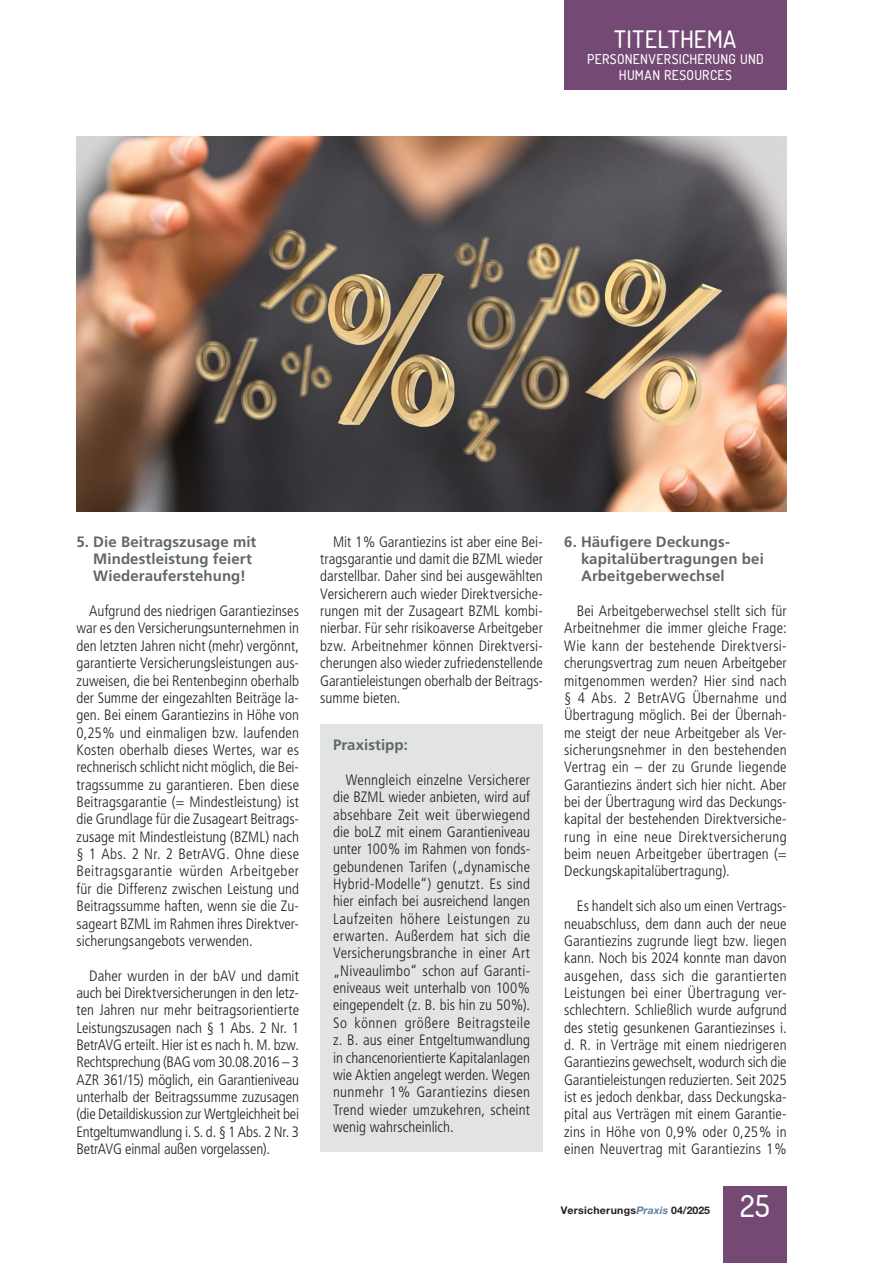
<style>
.page{position:relative;width:893px;height:1263px;background:#fff}
.page>*{position:absolute;margin:0;border:0;box-sizing:border-box;transform-origin:0 0}
.t1{font:500 30px "Dosis";color:#fff}
.t2{font:500 24px "Dosis";letter-spacing:.02em;color:#fff}
.t3{font:300 condensed 15px/17.4px "Frutiger LT Std";color:#231f20;text-align:justify}
.t4{font:700 15px/17.4px "Frutiger LT Std";letter-spacing:.005em;color:#606865}
.t5{font:500 13.5px/16.2px "Dosis";letter-spacing:.025em;color:#fff;text-align:center}
.t6{font:700 10.5px "Helvetica Neue LT Std";letter-spacing:.025em;color:#231f20}
.s1{font-style:italic;color:#5980a1}
</style>
<div class="page">
<div style="left:723px;top:1186px;width:64px;height:77px;background:#744974"></div>
<div style="left:564px;top:0;width:223px;height:89px;background:#744974"></div>
<div style="left:320px;top:724px;width:223px;height:427px;background:#e2e4e4"></div>
<img style="left:77px;top:136px;width:710px;height:375px">
<h2 class="t2" style="left:614px;top:23px;width:124px">TITELTHEMA</h2>
<p class="t5" style="left:587px;top:51px;width:178px">PERSONENVERSICHERUNG UND<br>HUMAN RESOURCES</p>
<p class="t4" style="left:93px;top:533px;width:165px;text-indent:-17px">5. Die Beitragszusage mit<br>Mindestleistung feiert<br>Wiederauferstehung!</p>
<p class="t3" style="left:77px;top:602px;width:224px;text-indent:13px">Aufgrund des niedrigen Garantiezinses war es den Versicherungsunternehmen in den letzten Jahren nicht (mehr) vergönnt, garantierte Versicherungsleistungen aus&shy;zuweisen, die bei Rentenbeginn oberhalb der Summe der eingezahlten Beiträge la&shy;gen. Bei einem Garantiezins in Höhe von 0,25% und einmaligen bzw. laufenden Kosten oberhalb dieses Wertes, war es rechnerisch schlicht nicht möglich, die Bei&shy;tragssumme zu garantieren. Eben diese Beitragsgarantie (= Mindestleistung) ist die Grundlage für die Zusageart Beitrags&shy;zusage mit Mindestleistung (BZML) nach § 1 Abs. 2 Nr. 2 BetrAVG. Ohne diese Beitragsgarantie würden Arbeitgeber für die Differenz zwischen Leistung und Beitragssumme haften, wenn sie die Zu&shy;sageart BZML im Rahmen ihres Direktver&shy;sicherungsangebots verwenden.</p>
<p class="t3" style="left:77px;top:967px;width:224px;text-indent:13px">Daher wurden in der bAV und damit auch bei Direktversicherungen in den letz&shy;ten Jahren nur mehr beitragsorientierte Leistungszusagen nach § 1 Abs. 2 Nr. 1<br>BetrAVG erteilt. Hier ist es nach h. M. bzw.<br>Rechtsprechung (BAG vom 30.08.2016 – 3<br>AZR 361/15) möglich, ein Garantieniveau unterhalb der Beitragssumme zuzusagen (die Detaildiskussion zur Wertgleichheit bei Entgeltumwandlung i. S. d. § 1 Abs. 2 Nr. 3<br>BetrAVG einmal außen vorgelassen).</p>
<p class="t3" style="left:320px;top:533px;width:224px;text-indent:13px">Mit 1% Garantiezins ist aber eine Bei&shy;tragsgarantie und damit die BZML wieder darstellbar. Daher sind bei ausgewählten Versicherern auch wieder Direktversiche&shy;rungen mit der Zusageart BZML kombi&shy;nierbar. Für sehr risikoaverse Arbeitgeber bzw. Arbeitnehmer können Direktversi&shy;cherungen also wieder zufriedenstellende Garantieleistungen oberhalb der Beitrags&shy;summe bieten.</p>
<p class="t4" style="left:333px;top:736px;width:76px">Praxistipp:</p>
<p class="t3" style="left:333px;top:771px;width:199px;text-indent:13px">Wenngleich einzelne Versicherer die BZML wieder anbieten, wird auf absehbare Zeit weit überwiegend die boLZ mit einem Garantieniveau unter 100% im Rahmen von fonds&shy;gebundenen Tarifen („dynamische Hybrid-Modelle“) genutzt. Es sind hier einfach bei ausreichend langen Laufzeiten höhere Leistungen zu erwarten. Außerdem hat sich die Versicherungsbranche in einer Art „Niveaulimbo“ schon auf Garanti&shy;eniveaus weit unterhalb von 100% eingependelt (z. B. bis hin zu 50%).<br>So können größere Beitragsteile z. B. aus einer Entgeltumwandlung in chancenorientierte Kapitalanlagen wie Aktien angelegt werden. Wegen nunmehr 1% Garantiezins diesen Trend wieder umzukehren, scheint wenig wahrscheinlich.</p>
<p class="t4" style="left:581px;top:533px;width:184px;text-indent:-17px">6. Häufigere Deckungs&shy;kapitalübertragungen bei<br>Arbeitgeberwechsel</p>
<p class="t3" style="left:564px;top:602px;width:224px;text-indent:13px">Bei Arbeitgeberwechsel stellt sich für Arbeitnehmer die immer gleiche Frage:<br>Wie kann der bestehende Direktversi&shy;cherungsvertrag zum neuen Arbeitgeber mitgenommen werden? Hier sind nach § 4 Abs. 2 BetrAVG Übernahme und Übertragung möglich. Bei der Übernah&shy;me steigt der neue Arbeitgeber als Ver&shy;sicherungsnehmer in den bestehenden Vertrag ein – der zu Grunde liegende Garantiezins ändert sich hier nicht. Aber bei der Übertragung wird das Deckungs&shy;kapital der bestehenden Direktversiche&shy;rung in eine neue Direktversicherung beim neuen Arbeitgeber übertragen (= Deckungskapitalübertragung).</p>
<p class="t3" style="left:564px;top:897px;width:224px;text-indent:13px">Es handelt sich also um einen Vertrags&shy;neuabschluss, dem dann auch der neue Garantiezins zugrunde liegt bzw. liegen kann. Noch bis 2024 konnte man davon ausgehen, dass sich die garantierten Leistungen bei einer Übertragung ver&shy;schlechtern. Schließlich wurde aufgrund des stetig gesunkenen Garantiezinses i. d. R. in Verträge mit einem niedrigeren Garantiezins gewechselt, wodurch sich die Garantieleistungen reduzierten. Seit 2025 ist es jedoch denkbar, dass Deckungska&shy;pital aus Verträgen mit einem Garantie&shy;zins in Höhe von 0,9% oder 0,25% in einen Neuvertrag mit Garantiezins 1%</p>
<p class="t6" style="left:561px;top:1204px;width:151px">Versicherungs<span class="s1">Praxis</span> 04/2025</p>
<h1 class="t1" style="left:740px;top:1187px;width:31px">25</h1>
</div>
